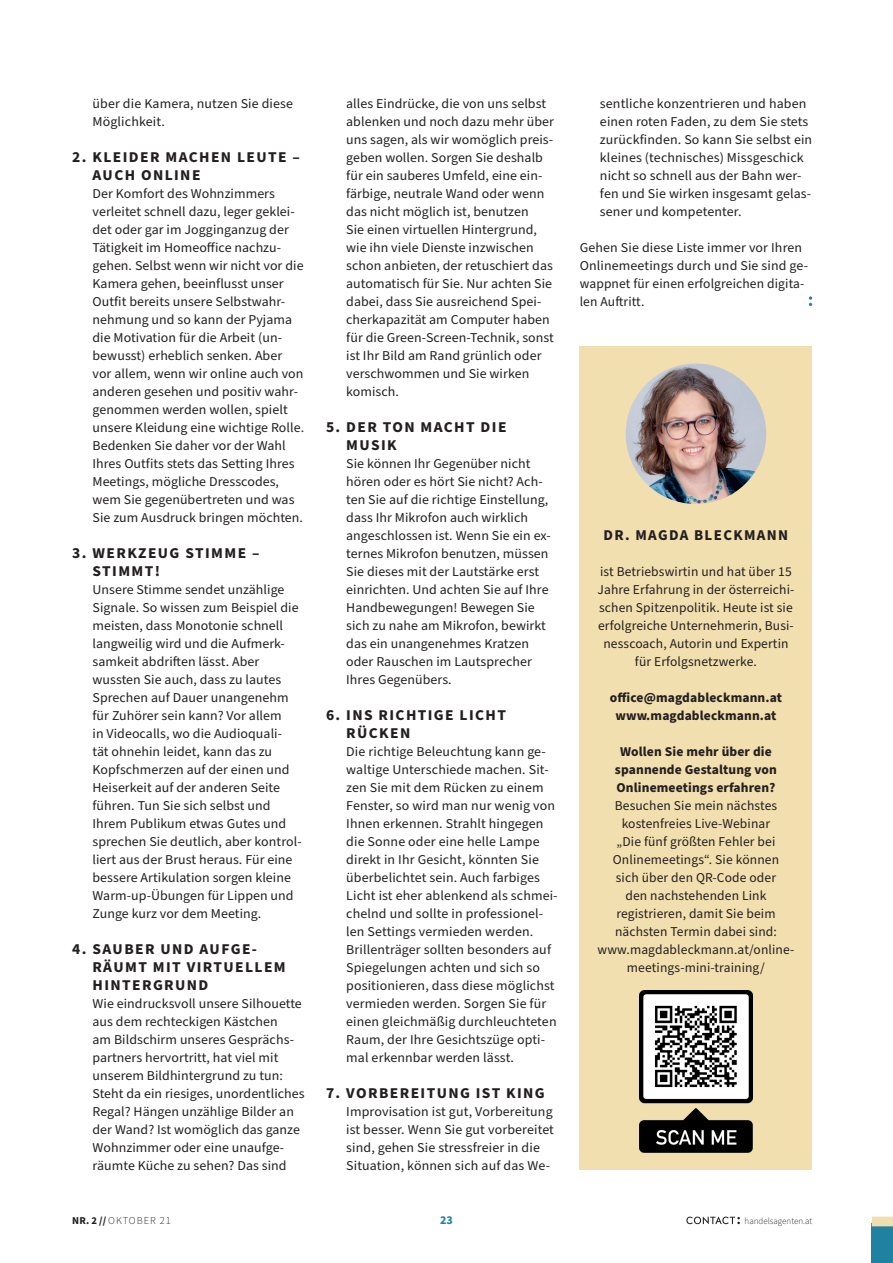
<style>
.page{position:relative;width:893px;height:1263px;background:#fff}
.page>*{position:absolute;margin:0;border:0;box-sizing:border-box;transform-origin:0 0}
.t1{font:700 15px/18px "Source Sans Pro";letter-spacing:.09em;color:#231f20}
.t2{font:13.5px/18px "Source Sans Pro";letter-spacing:.005em;color:#231f20}
.t3{font:700 13.5px/18px "Source Sans Pro";letter-spacing:.01em;color:#231f20;text-align:center}
.t4{font:700 12px "Source Sans Pro";color:#2181a1}
.t5{font:300 10.5px "Source Sans Pro";letter-spacing:.09em;color:#231f20}
.t6{font:300 9px "Source Sans Pro";color:#231f20}
.s1{font-weight:700}
</style>
<div class="page">
<div style="left:872px;top:1223px;width:21px;height:40px;background:#2181a1"></div>
<div style="left:872px;top:1216px;width:21px;height:10px;background:#f2dfaf"></div>
<svg style="left:686px;top:1216px;width:54px;height:8px"></svg>
<svg style="left:809px;top:296px;width:3px;height:10px"></svg>
<div style="left:580px;top:346px;width:232px;height:824px;background:#f2dfaf"></div>
<img style="left:626px;top:363px;width:140px;height:141px;border-radius:70px">
<img style="left:640px;top:990px;width:112px;height:162px">
<p class="t2" style="left:93px;top:95px;width:202px">über die Kamera, nutzen Sie diese<br>Möglichkeit.</p>
<p class="t1" style="left:93px;top:148px;width:209px;text-indent:-20px">2. KLEIDER MACHEN LEUTE –<br>AUCH ONLINE</p>
<p class="t2" style="left:93px;top:185px;width:213px">Der Komfort des Wohnzimmers verleitet schnell dazu, leger geklei&shy;det oder gar im Jogginganzug der Tätigkeit im Homeoffice nachzu&shy;gehen. Selbst wenn wir nicht vor die Kamera gehen, beeinflusst unser Outfit bereits unsere Selbstwahr&shy;nehmung und so kann der Pyjama die Motivation für die Arbeit (un&shy;bewusst) erheblich senken. Aber vor allem, wenn wir online auch von anderen gesehen und positiv wahr&shy;genommen werden wollen, spielt unsere Kleidung eine wichtige Rolle.<br>Bedenken Sie daher vor der Wahl Ihres Outfits stets das Setting Ihres Meetings, mögliche Dresscodes, wem Sie gegenübertreten und was Sie zum Ausdruck bringen möchten.</p>
<p class="t1" style="left:93px;top:544px;width:168px;text-indent:-20px">3. WERKZEUG STIMME –<br>STIMMT!</p>
<p class="t2" style="left:93px;top:581px;width:211px">Unsere Stimme sendet unzählige<br>Signale. So wissen zum Beispiel die meisten, dass Monotonie schnell langweilig wird und die Aufmerk&shy;samkeit abdriften lässt. Aber wussten Sie auch, dass zu lautes<br>Sprechen auf Dauer unangenehm für Zuhörer sein kann? Vor allem<br>in Videocalls, wo die Audioquali-<br>tät ohnehin leidet, kann das zu<br>Kopfschmerzen auf der einen und<br>Heiserkeit auf der anderen Seite führen. Tun Sie sich selbst und<br>Ihrem Publikum etwas Gutes und sprechen Sie deutlich, aber kontrol&shy;liert aus der Brust heraus. Für eine bessere Artikulation sorgen kleine<br>Warm-up-Übungen für Lippen und<br>Zunge kurz vor dem Meeting.</p>
<p class="t1" style="left:93px;top:940px;width:195px;text-indent:-20px">4. SAUBER UND AUFGE-<br>RÄUMT MIT VIRTUELLEM<br>HINTERGRUND</p>
<p class="t2" style="left:93px;top:995px;width:214px">Wie eindrucksvoll unsere Silhouette aus dem rechteckigen Kästchen<br>am Bildschirm unseres Gesprächs&shy;partners hervortritt, hat viel mit unserem Bildhintergrund zu tun:<br>Steht da ein riesiges, unordentliches Regal? Hängen unzählige Bilder an der Wand? Ist womöglich das ganze Wohnzimmer oder eine unaufge&shy;räumte Küche zu sehen? Das sind</p>
<p class="t2" style="left:346px;top:95px;width:209px">alles Eindrücke, die von uns selbst ablenken und noch dazu mehr über uns sagen, als wir womöglich preis&shy;geben wollen. Sorgen Sie deshalb für ein sauberes Umfeld, eine ein&shy;färbige, neutrale Wand oder wenn das nicht möglich ist, benutzen<br>Sie einen virtuellen Hintergrund, wie ihn viele Dienste inzwischen schon anbieten, der retuschiert das automatisch für Sie. Nur achten Sie dabei, dass Sie ausreichend Spei&shy;cherkapazität am Computer haben für die Green-Screen-Technik, sonst ist Ihr Bild am Rand grünlich oder verschwommen und Sie wirken komisch.</p>
<p class="t1" style="left:346px;top:418px;width:162px;text-indent:-20px">5. DER TON MACHT DIE<br>MUSIK</p>
<p class="t2" style="left:346px;top:455px;width:206px">Sie können Ihr Gegenüber nicht hören oder es hört Sie nicht? Ach&shy;ten Sie auf die richtige Einstellung, dass Ihr Mikrofon auch wirklich angeschlossen ist. Wenn Sie ein ex&shy;ternes Mikrofon benutzen, müssen<br>Sie dieses mit der Lautstärke erst einrichten. Und achten Sie auf Ihre<br>Handbewegungen! Bewegen Sie sich zu nahe am Mikrofon, bewirkt das ein unangenehmes Kratzen oder Rauschen im Lautsprecher<br>Ihres Gegenübers.</p>
<p class="t1" style="left:346px;top:706px;width:161px;text-indent:-20px">6. INS RICHTIGE LICHT<br>RÜCKEN</p>
<p class="t2" style="left:346px;top:743px;width:213px">Die richtige Beleuchtung kann ge&shy;waltige Unterschiede machen. Sit&shy;zen Sie mit dem Rücken zu einem Fenster, so wird man nur wenig von Ihnen erkennen. Strahlt hingegen die Sonne oder eine helle Lampe direkt in Ihr Gesicht, könnten Sie überbelichtet sein. Auch farbiges Licht ist eher ablenkend als schmei&shy;chelnd und sollte in professionel&shy;len Settings vermieden werden.<br>Brillenträger sollten besonders auf Spiegelungen achten und sich so positionieren, dass diese möglichst vermieden werden. Sorgen Sie für einen gleichmäßig durchleuchteten Raum, der Ihre Gesichtszüge opti&shy;mal erkennbar werden lässt.</p>
<p class="t1" style="left:326px;top:1084px;width:220px">7. VORBEREITUNG IST KING</p>
<p class="t2" style="left:346px;top:1103px;width:209px">Improvisation ist gut, Vorbereitung ist besser. Wenn Sie gut vorbereitet sind, gehen Sie stressfreier in die Situation, können sich auf das We-</p>
<p class="t2" style="left:600px;top:95px;width:214px">sentliche konzentrieren und haben einen roten Faden, zu dem Sie stets zurückfinden. So kann Sie selbst ein kleines (technisches) Missgeschick nicht so schnell aus der Bahn wer&shy;fen und Sie wirken insgesamt gelas&shy;sener und kompetenter.</p>
<p class="t2" style="left:580px;top:239px;width:230px">Gehen Sie diese Liste immer vor Ihren<br>Onlinemeetings durch und Sie sind ge&shy;wappnet für einen erfolgreichen digita&shy;len Auftritt.</p>
<p class="t1" style="left:604px;top:526px;width:186px">DR. MAGDA BLECKMANN</p>
<p class="t2" style="left:597px;top:563px;width:198px;text-align:center">ist Betriebswirtin und hat über 15<br>Jahre Erfahrung in der österreichi&shy;schen Spitzenpolitik. Heute ist sie erfolgreiche Unternehmerin, Busi&shy;nesscoach, Autorin und Expertin für Erfolgsnetzwerke.</p>
<p class="t3" style="left:610px;top:689px;width:174px">office@magdableckmann.at www.magdableckmann.at</p>
<p class="t3" style="left:615px;top:743px;width:164px">Wollen Sie mehr über die spannende Gestaltung von<br>Onlinemeetings erfahren?</p>
<p class="t2" style="left:598px;top:797px;width:198px;text-align:center">Besuchen Sie mein nächstes kostenfreies Live-Webinar<br>„Die fünf größten Fehler bei<br>Onlinemeetings“. Sie können<br>sich über den QR-Code oder<br>den nachstehenden Link registrieren, damit Sie beim nächsten Termin dabei sind: www.magdableckmann.at/online&shy;meetings-mini-training/</p>
<p class="t5" style="left:72px;top:1214px;width:100px"><span class="s1">NR. 2 //</span> OKTOBER 21</p>
<p class="t4" style="left:440px;top:1212px;width:14px">23</p>
<p class="t6" style="left:745px;top:1215px;width:69px">handelsagenten.at</p>
</div>
